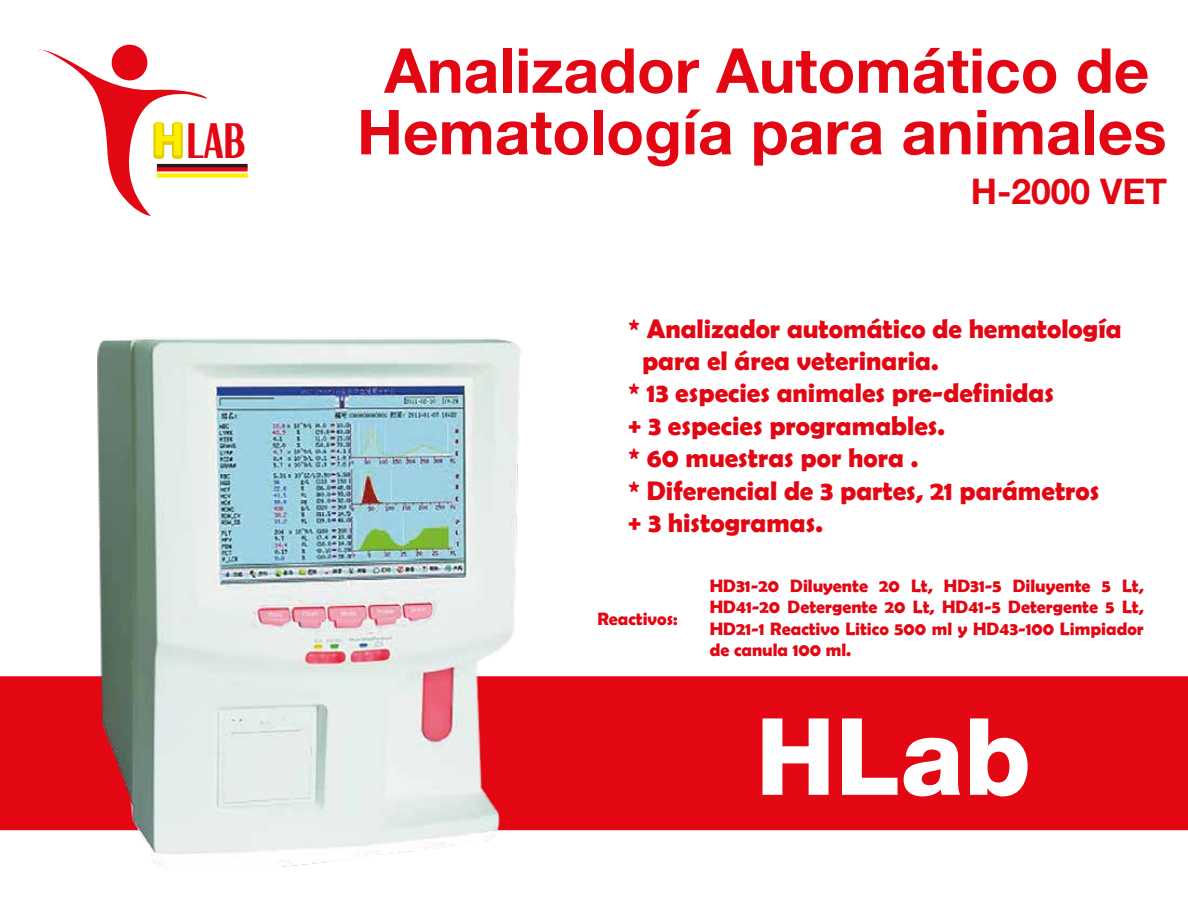
<style>
.page{position:relative;width:1188px;height:918px;background:#fff}
.page>*{position:absolute;margin:0;border:0;box-sizing:border-box;transform-origin:0 0}
.t1{font:800 106.95px "Helvetica Neue LT Std";color:#fff}
.t2{font:700 62.1px/61.5px "Helvetica Neue LT Std";color:#e30613;text-align:center}
.t3{font:700 41.25px "Dream Orphans";color:#e30613}
.t4{font:700 35.4px "Helvetica Neue LT Std";color:#e30613}
.t5{font:700 27px "Berlin Sans FB Demi";color:#e30613}
.t6{font:700 18px/21.6px "Berlin Sans FB Demi";color:#e30613;text-align:justify}
.s1{font-family:"Calibri";font-size:51px;color:#e2cd00}
</style>
<div class="page">
<div style="left:0;top:676px;width:1188px;height:154px;background:#e30613"></div>
<svg style="left:38px;top:44px;width:170px;height:173px"></svg>
<hr style="left:157px;top:164px;width:91px;height:4px;background:#1d1d1b">
<svg style="left:157px;top:167px;width:91px;height:4px"></svg>
<div style="left:157px;top:173px;width:91px;height:5px;background:#ffed00"></div>
<img style="left:69px;top:339px;width:495px;height:530px">
<h3 class="t3" style="left:152px;top:116px;width:95px"><span class="s1">H</span>LAB</h3>
<h2 class="t2" style="left:357px;top:39px;width:811px">Analizador Automático de<br>Hematología para animales</h2>
<h3 class="t4" style="left:971px;top:170px;width:198px">H-2000 VET</h3>
<p class="t5" style="left:628px;top:313px;width:495px">* Analizador automático de hematología</p>
<p class="t5" style="left:642px;top:345px;width:298px">para el área veterinaria.</p>
<p class="t5" style="left:628px;top:377px;width:427px">* 13 especies animales pre-definidas</p>
<p class="t5" style="left:628px;top:410px;width:318px">+ 3 especies programables.</p>
<p class="t5" style="left:628px;top:442px;width:291px">* 60 muestras por hora .</p>
<p class="t5" style="left:628px;top:475px;width:472px">* Diferencial de 3 partes, 21 parámetros</p>
<p class="t5" style="left:628px;top:507px;width:196px">+ 3 histogramas.</p>
<p class="t6" style="left:597px;top:608px;width:82px">Reactivos:</p>
<p class="t6" style="left:710px;top:574px;width:435px">HD31-20 Diluyente 20 Lt, HD31-5 Diluyente 5 Lt, HD41-20 Detergente 20 Lt, HD41-5 Detergente 5 Lt, HD21-1 Reactivo Litico 500 ml y HD43-100 Limpiador de canula 100 ml.</p>
<h1 class="t1" style="left:756px;top:693px;width:277px">HLab</h1>
</div>
